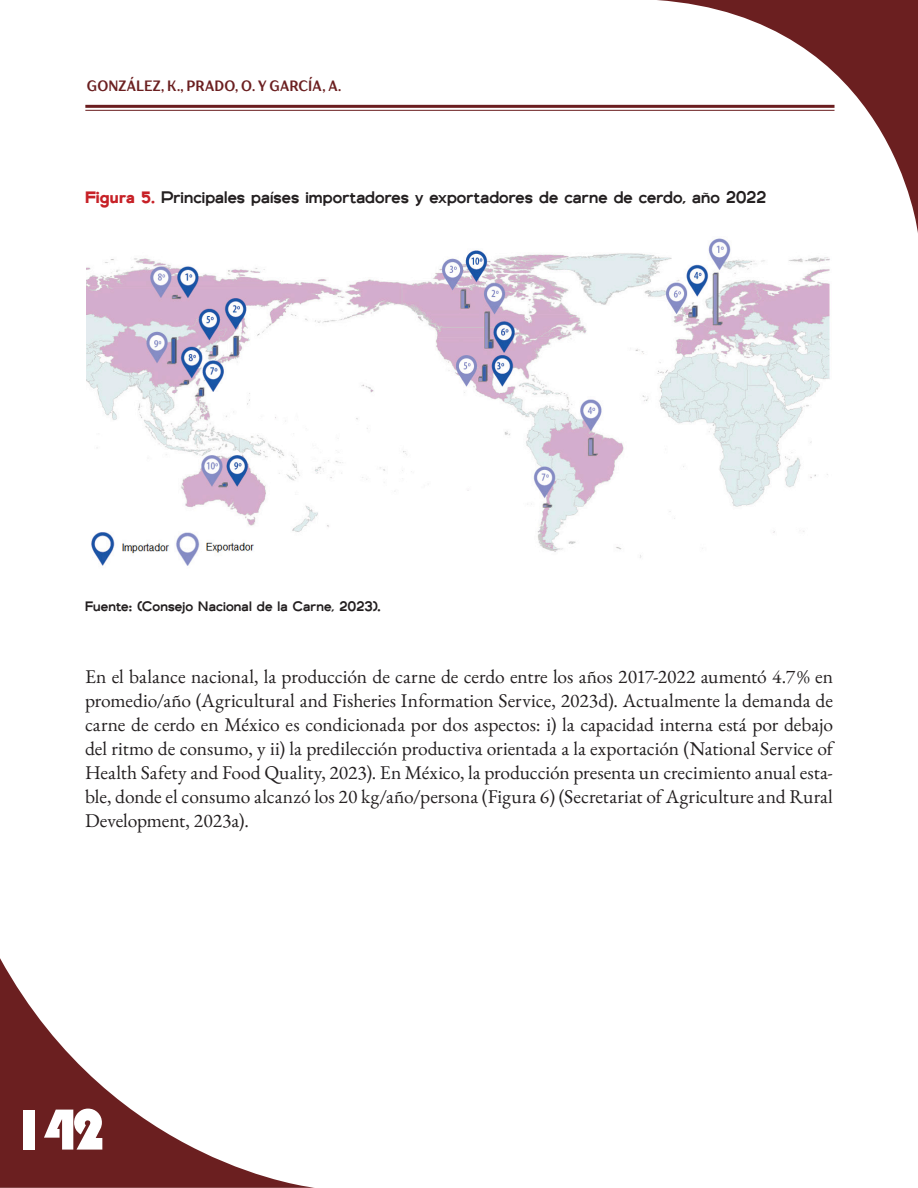
<style>
.page{position:relative;width:918px;height:1188px;background:#fff}
.page>*{position:absolute;margin:0;border:0;box-sizing:border-box;transform-origin:0 0}
.t1{font:60px "Bauhaus 93";color:#fff}
.primer_párrafo{font:19.5px/24px "EB Garamond";color:#231f20;text-align:justify}
.titulo_cuadro{font:500 16.5px "Genova";letter-spacing:.005em;color:#231f20}
.t2{font:700 15px "TT Drugs Trl Cnd";letter-spacing:.005em;color:#6b1f20}
.fuente_cuadro{font:500 13.5px "Genova";letter-spacing:.015em;color:#231f20}
.s1{font-weight:900;color:#c72127}
.s2{color:#c72127}
</style>
<div class="page">
<svg style="left:0;top:958px;width:315px;height:230px"></svg>
<svg style="left:656px;top:0;width:262px;height:233px"></svg>
<hr style="left:85px;top:105px;width:750px;height:3px;background:#6b1d1f">
<hr style="left:85px;top:110px;width:750px;height:1px;background:#6b1d1f">
<img style="left:87px;top:238px;width:743px;height:328px">
<p class="t2" style="left:87px;top:76px;width:256px">GONZÁLEZ, K., PRADO, O. Y GARCÍA, A.</p>
<p class="titulo_cuadro" style="left:85px;top:187px;width:683px"><span class="s1">Figura 5</span><span class="s2">.</span> Principales países importadores y exportadores de carne de cerdo, año 2022</p>
<p class="fuente_cuadro" style="left:85px;top:598px;width:297px">Fuente: (Consejo Nacional de la Carne, 2023).</p>
<p class="primer_párrafo" style="left:85px;top:664px;width:749px">En el balance nacional, la producción de carne de cerdo entre los años 2017-2022 aumentó 4.7 % en promedio/año (Agricultural and Fisheries Information Service, 2023d). Actualmente la demanda de carne de cerdo en México es condicionada por dos aspectos: i) la capacidad interna está por debajo del ritmo de consumo, y ii) la predilección productiva orientada a la exportación (National Service of Health Safety and Food Quality, 2023). En México, la producción presenta un crecimiento anual esta&shy;ble, donde el consumo alcanzó los 20 kg/año/persona (Figura 6) (Secretariat of Agriculture and Rural Development, 2023a).</p>
<h1 class="t1" style="left:12px;top:1096px;width:95px">142</h1>
</div>
